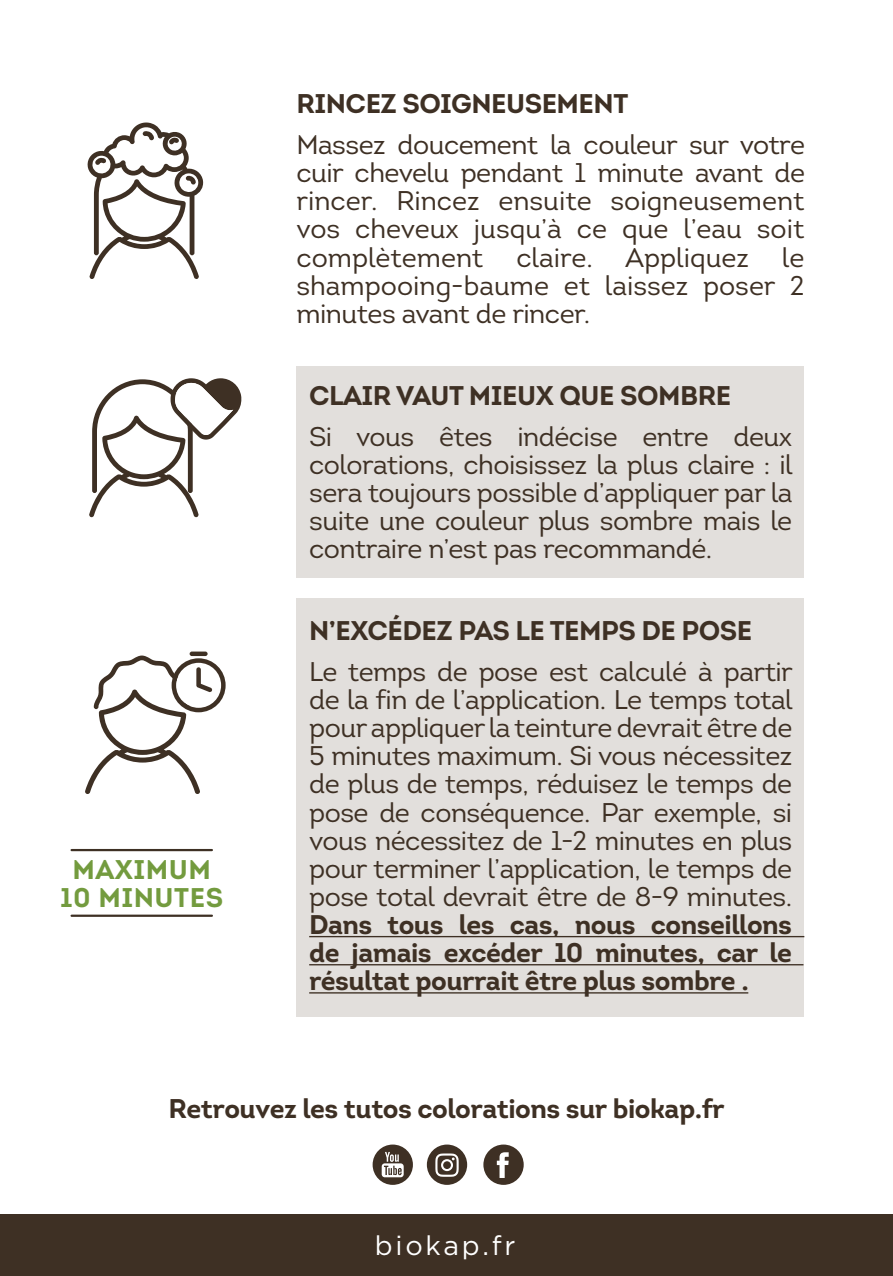
<style>
.page{position:relative;width:893px;height:1276px;background:#fff}
.page>*{position:absolute;margin:0;border:0;box-sizing:border-box;transform-origin:0 0}
.t1{font:27px/28.1px "Intro";letter-spacing:-.02em;color:#3e3024;text-align:justify}
.t2{font:700 27px/28.1px "Intro";letter-spacing:-.02em;color:#3e3024;text-align:justify}
.t3{font:700 27px/28.1px "Intro";letter-spacing:.02em;color:#739b3e;text-align:center}
.t4{font:27px "Gotham";letter-spacing:.1em;color:#fff}
</style>
<div class="page">
<div style="left:0;top:1214px;width:893px;height:62px;background:#3e3024"></div>
<div style="left:296px;top:598px;width:508px;height:419px;background:#e2dfdc"></div>
<div style="left:296px;top:366px;width:508px;height:211px;background:#e2dfdc"></div>
<svg style="left:87px;top:122px;width:117px;height:157px"></svg>
<hr style="left:309px;top:936px;width:495px;height:1px;background:#3e3024">
<hr style="left:309px;top:964px;width:494px;height:1px;background:#3e3024">
<hr style="left:309px;top:992px;width:439px;height:1px;background:#3e3024">
<svg style="left:89px;top:378px;width:152px;height:139px"></svg>
<svg style="left:85px;top:651px;width:141px;height:143px"></svg>
<hr style="left:72px;top:849px;width:140px;height:2px;background:#3e3024">
<hr style="left:72px;top:914px;width:140px;height:3px;background:#3e3024">
<div style="left:373px;top:1144px;width:40px;height:40px;background:#3e3024;border-radius:50%"></div>
<svg style="left:382px;top:1152px;width:22px;height:25px"></svg>
<div style="left:483px;top:1144px;width:41px;height:40px;background:#3e3024;border-radius:50%"></div>
<svg style="left:497px;top:1152px;width:12px;height:26px"></svg>
<div style="left:427px;top:1144px;width:40px;height:40px;background:#3e3024;border-radius:50%"></div>
<svg style="left:435px;top:1153px;width:24px;height:23px"></svg>
<p class="t2" style="left:296px;top:89px;width:333px">RINCEZ SOIGNEUSEMENT</p>
<p class="t1" style="left:296px;top:131px;width:510px">Massez doucement la couleur sur votre cuir chevelu pendant 1 minute avant de rincer. Rincez ensuite soigneusement vos cheveux jusqu’à ce que l’eau soit complètement claire. Appliquez le shampooing-baume et laissez poser 2 minutes avant de rincer.</p>
<p class="t3" style="left:60px;top:855px;width:164px">MAXIMUM<br>10 MINUTES</p>
<p class="t2" style="left:309px;top:381px;width:424px">CLAIR VAUT MIEUX QUE SOMBRE</p>
<p class="t1" style="left:309px;top:422px;width:485px">Si vous êtes indécise entre deux colorations, choisissez la plus claire : il sera toujours possible d’appliquer par la suite une couleur plus sombre mais le contraire n’est pas recommandé.</p>
<p class="t2" style="left:309px;top:616px;width:445px">N’EXCÉDEZ PAS LE TEMPS DE POSE</p>
<p class="t1" style="left:309px;top:657px;width:485px">Le temps de pose est calculé à partir de la fin de l’application. Le temps total pourappliquer lateinture devrait être de 5 minutes maximum. Si vous nécessitez de plus de temps, réduisez le temps de pose de conséquence. Par exemple, si vous nécessitez de 1-2 minutes en plus pour terminer l’application, le temps de pose total devrait être de 8-9 minutes.</p>
<p class="t2" style="left:309px;top:910px;width:484px">Dans tous les cas, nous conseillons de jamais excéder 10 minutes, car le résultat pourrait être plus sombre .</p>
<p class="t2" style="left:168px;top:1094px;width:558px">Retrouvez les tutos colorations sur biokap.fr</p>
<p class="t4" style="left:375px;top:1228px;width:142px">biokap.fr</p>
</div>
